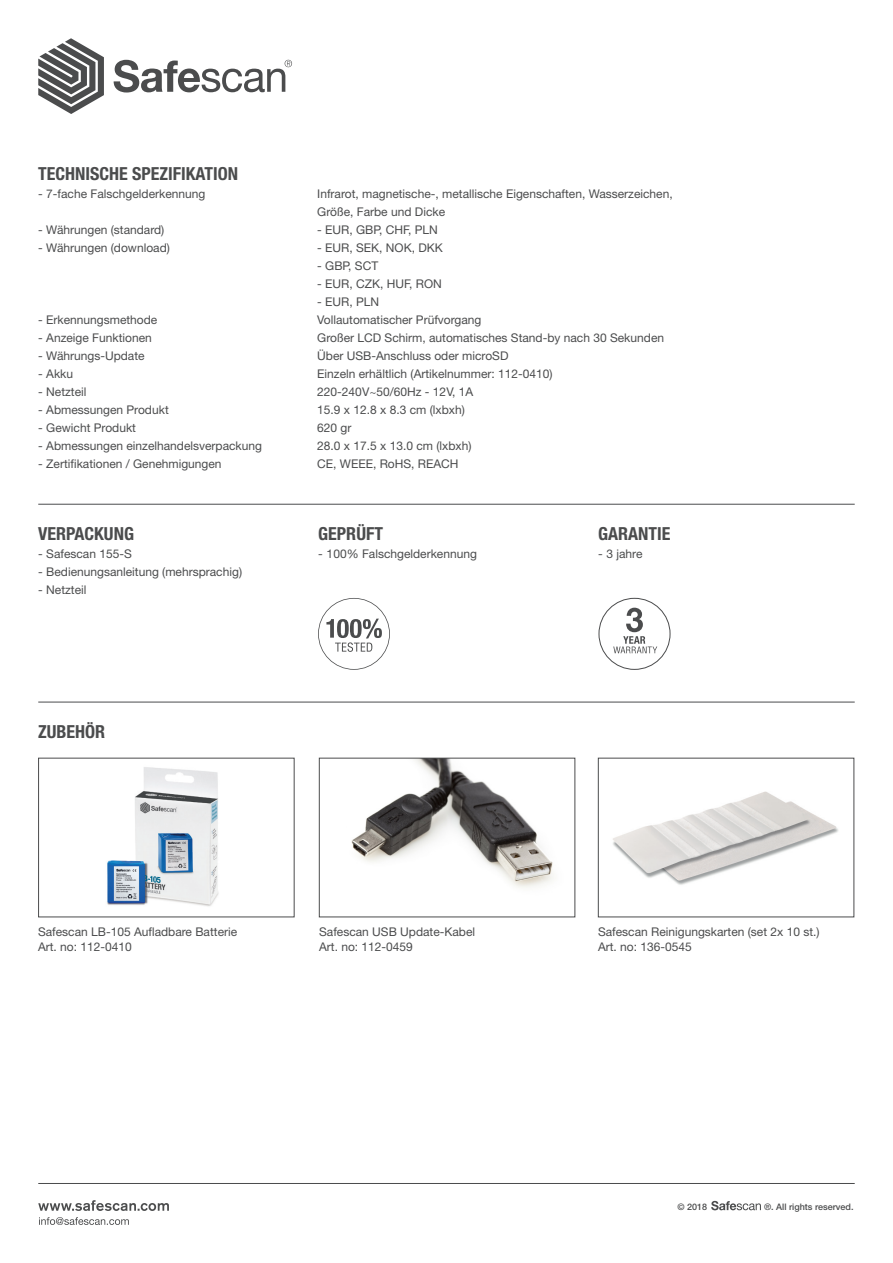
<style>
.page{position:relative;width:893px;height:1263px;background:#fff}
.page>*{position:absolute;margin:0;border:0;box-sizing:border-box;transform-origin:0 0}
.t1{font:700 condensed 18px "Helvetica Neue LT Std";color:#4b4c4d}
.t2{font:12px "Helvetica Neue LT Std";color:#4b4c4d}
.Art_no{font:500 9px "Helvetica Neue LT Std";color:#4b4c4d}
</style>
<div class="page">
<hr style="left:38px;top:504px;width:817px;height:1px;background:#4b4c4d">
<hr style="left:38px;top:1183px;width:817px;height:1px;background:#4b4c4d">
<hr style="left:38px;top:702px;width:817px;height:1px;background:#4b4c4d">
<svg style="left:38px;top:1200px;width:131px;height:11px"></svg>
<svg style="left:39px;top:1217px;width:90px;height:8px"></svg>
<svg style="left:38px;top:38px;width:66px;height:76px"></svg>
<svg style="left:114px;top:60px;width:178px;height:33px"></svg>
<svg style="left:711px;top:1201px;width:50px;height:9px"></svg>
<div style="left:599px;top:598px;width:71px;height:72px;border:1px solid #4b4c4d;border-radius:50%"></div>
<svg style="left:613px;top:608px;width:44px;height:45px"></svg>
<svg style="left:318px;top:598px;width:72px;height:72px"></svg>
<img style="left:107px;top:767px;width:112px;height:139px">
<img style="left:351px;top:760px;width:202px;height:128px">
<img style="left:613px;top:791px;width:226px;height:94px">
<p class="t1" style="left:38px;top:163px;width:201px">TECHNISCHE SPEZIFIKATION</p>
<p class="t2" style="left:38px;top:187px;width:169px">- 7-fache Falschgelderkennung</p>
<p class="t2" style="left:317px;top:187px;width:357px">Infrarot, magnetische-, metallische Eigenschaften, Wasserzeichen,</p>
<p class="t2" style="left:317px;top:205px;width:129px">Größe, Farbe und Dicke</p>
<p class="t2" style="left:38px;top:223px;width:128px">- Währungen (standard)</p>
<p class="t2" style="left:317px;top:223px;width:122px">- EUR, GBP, CHF, PLN</p>
<p class="t2" style="left:38px;top:241px;width:133px">- Währungen (download)</p>
<p class="t2" style="left:317px;top:241px;width:127px">- EUR, SEK, NOK, DKK</p>
<p class="t2" style="left:317px;top:259px;width:62px">- GBP, SCT</p>
<p class="t2" style="left:317px;top:277px;width:126px">- EUR, CZK, HUF, RON</p>
<p class="t2" style="left:317px;top:295px;width:64px">- EUR, PLN</p>
<p class="t2" style="left:38px;top:313px;width:121px">- Erkennungsmethode</p>
<p class="t2" style="left:317px;top:313px;width:166px">Vollautomatischer Prüfvorgang</p>
<p class="t2" style="left:38px;top:331px;width:115px">- Anzeige Funktionen</p>
<p class="t2" style="left:317px;top:331px;width:348px">Großer LCD Schirm, automatisches Stand-by nach 30 Sekunden</p>
<p class="t2" style="left:38px;top:349px;width:108px">- Währungs-Update</p>
<p class="t2" style="left:317px;top:349px;width:193px">Über USB-Anschluss oder microSD</p>
<p class="t2" style="left:38px;top:367px;width:36px">- Akku</p>
<p class="t2" style="left:317px;top:367px;width:237px">Einzeln erhältlich (Artikelnummer: 112-0410)</p>
<p class="t2" style="left:38px;top:385px;width:50px">- Netzteil</p>
<p class="t2" style="left:317px;top:385px;width:157px">220-240V~50/60Hz - 12V, 1A</p>
<p class="t2" style="left:38px;top:403px;width:132px">- Abmessungen Produkt</p>
<p class="t2" style="left:317px;top:403px;width:149px">15.9 x 12.8 x 8.3 cm (lxbxh)</p>
<p class="t2" style="left:38px;top:421px;width:99px">- Gewicht Produkt</p>
<p class="t2" style="left:317px;top:421px;width:36px">620 gr</p>
<p class="t2" style="left:38px;top:439px;width:225px">- Abmessungen einzelhandelsverpackung</p>
<p class="t2" style="left:317px;top:439px;width:156px">28.0 x 17.5 x 13.0 cm (lxbxh)</p>
<p class="t2" style="left:38px;top:457px;width:185px">- Zertifikationen / Genehmigungen</p>
<p class="t2" style="left:317px;top:457px;width:143px">CE, WEEE, RoHS, REACH</p>
<p class="t1" style="left:38px;top:523px;width:97px">VERPACKUNG</p>
<p class="t2" style="left:38px;top:547px;width:95px">- Safescan 155-S</p>
<p class="t2" style="left:38px;top:565px;width:205px">- Bedienungsanleitung (mehrsprachig)</p>
<p class="t2" style="left:38px;top:583px;width:50px">- Netzteil</p>
<p class="t1" style="left:38px;top:721px;width:69px">ZUBEHÖR</p>
<p class="t2" style="left:38px;top:925px;width:201px">Safescan LB-105 Aufladbare Batterie</p>
<p class="t2" style="left:38px;top:940px;width:95px">Art. no: 112-0410</p>
<p class="t1" style="left:318px;top:523px;width:66px">GEPRÜFT</p>
<p class="t2" style="left:318px;top:547px;width:160px">- 100% Falschgelderkennung</p>
<p class="t2" style="left:319px;top:925px;width:158px">Safescan USB Update-Kabel</p>
<p class="t2" style="left:319px;top:940px;width:95px">Art. no: 112-0459</p>
<p class="t1" style="left:598px;top:523px;width:74px">GARANTIE</p>
<p class="t2" style="left:598px;top:547px;width:46px">- 3 jahre</p>
<p class="t2" style="left:598px;top:925px;width:223px">Safescan Reinigungskarten (set 2x 10 st.)</p>
<p class="t2" style="left:598px;top:940px;width:95px">Art. no: 136-0545</p>
<p class="Art_no" style="left:678px;top:1202px;width:31px">© 2018</p>
<p class="Art_no" style="left:764px;top:1202px;width:91px">®. All rights reserved.</p>
</div>
